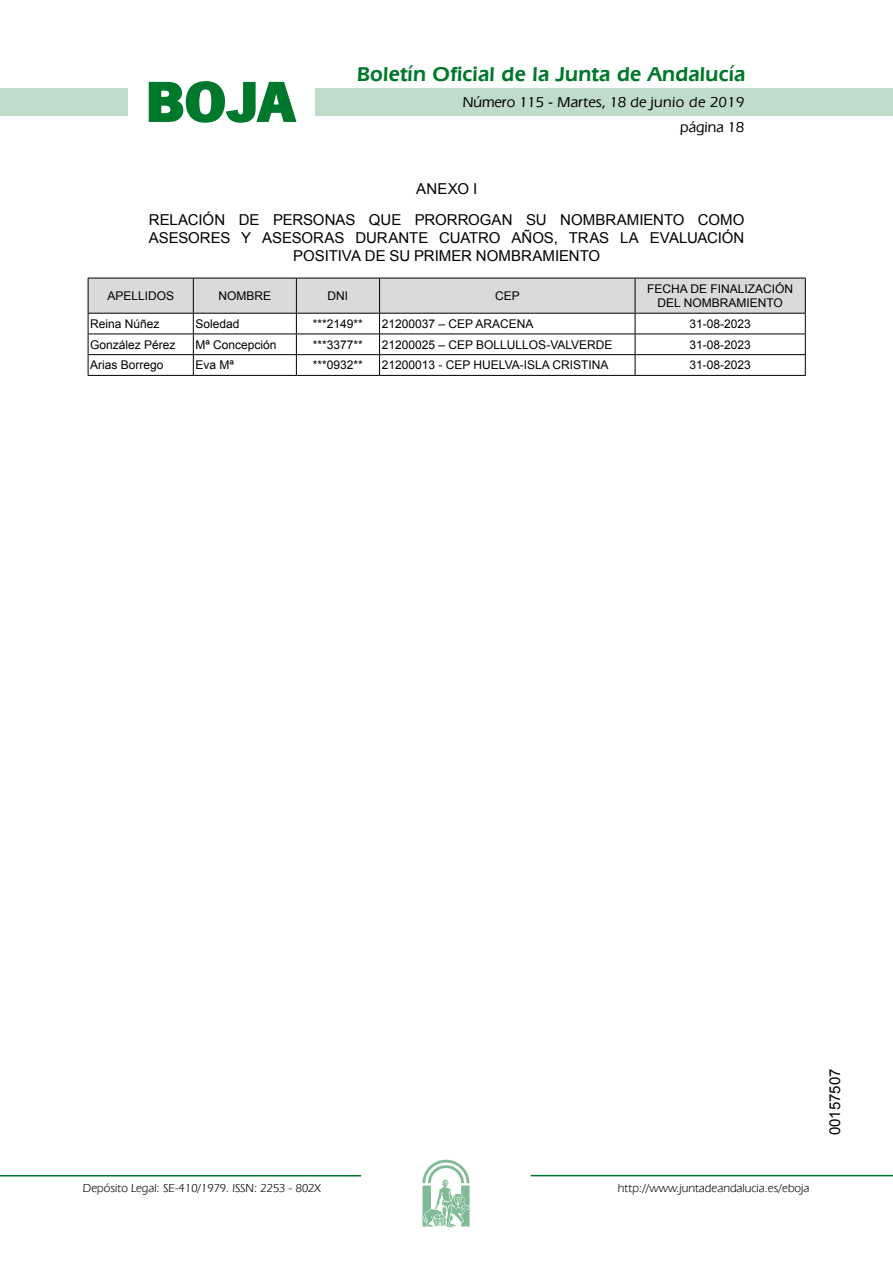
<style>
.page{position:relative;width:893px;height:1263px;background:#fff}
.page>*{position:absolute;margin:0;border:0;box-sizing:border-box;transform-origin:0 0}
.t1{font:700 57.75px "News Got T";color:#00782c;scale:1.14 1}
.t2{font:600 21px "Eras IT Cby BT";letter-spacing:.01em;color:#00782c}
.t3{font:15px/30.8px "Arial";letter-spacing:-.005em;color:#000;text-align:center}
.t4{font:500 15px/24.5px "Eras IT Cby BT";color:#000;text-align:right}
.t5{font:12px/14.4px "Arial";color:#000;text-align:center}
.t6{font:12px "Eras IT Cby BT";color:#000}
</style>
<div class="page">
<div style="left:315px;top:88px;width:577px;height:28px;background:#bfddca"></div>
<div style="left:0;top:88px;width:128px;height:28px;background:#bfddca"></div>
<hr style="left:0;top:1175px;width:361px;height:2px;background:#00782c">
<svg style="left:422px;top:1159px;width:47px;height:68px"></svg>
<hr style="left:531px;top:1175px;width:361px;height:1px;background:#00782c">
<svg style="left:148px;top:81px;width:149px;height:42px"></svg>
<svg style="left:88px;top:278px;width:717px;height:97px"></svg>
<hr style="left:88px;top:375px;width:105px;height:1px;background:#000">
<hr style="left:193px;top:375px;width:103px;height:1px;background:#000">
<hr style="left:296px;top:375px;width:83px;height:1px;background:#000">
<hr style="left:379px;top:375px;width:256px;height:1px;background:#000">
<hr style="left:635px;top:375px;width:170px;height:1px;background:#000">
<h1 class="t1" style="left:145px;top:68px;width:133px">BOJA</h1>
<h2 class="t2" style="left:357px;top:62px;width:390px">Boletín Oficial de la Junta de Andalucía</h2>
<p class="t4" style="left:463px;top:90px;width:283px">Número 115 - Martes, 18 de junio de 2019 página 18</p>
<p class="t3" style="left:149px;top:173px;width:597px">ANEXO I<br>RELACIÓN DE PERSONAS QUE PRORROGAN SU NOMBRAMIENTO COMO</p>
<p class="t3" style="left:149px;top:229px;width:597px;line-height:18px">ASESORES Y ASESORAS DURANTE CUATRO AÑOS, TRAS LA EVALUACIÓN<br>POSITIVA DE SU PRIMER NOMBRAMIENTO</p>
<p class="t5" style="left:107px;top:289px;width:68px">APELLIDOS</p>
<p class="t5" style="left:218px;top:289px;width:54px">NOMBRE</p>
<p class="t5" style="left:327px;top:289px;width:22px">DNI</p>
<p class="t5" style="left:495px;top:289px;width:26px">CEP</p>
<p class="t5" style="left:647px;top:282px;width:148px">FECHA DE FINALIZACIÓN<br>DEL NOMBRAMIENTO</p>
<p class="t5" style="left:90px;top:317px;width:71px">Reina Núñez</p>
<p class="t5" style="left:195px;top:317px;width:46px">Soledad</p>
<p class="t5" style="left:313px;top:317px;width:52px">***2149**</p>
<p class="t5" style="left:381px;top:317px;width:153px">21200037 – CEP ARACENA</p>
<p class="t5" style="left:689px;top:317px;width:63px">31-08-2023</p>
<p class="t5" style="left:90px;top:337px;width:87px">González Pérez</p>
<p class="t5" style="left:195px;top:337px;width:83px">Mª Concepción</p>
<p class="t5" style="left:313px;top:337px;width:52px">***3377**</p>
<p class="t5" style="left:381px;top:337px;width:232px">21200025 – CEP BOLLULLOS-VALVERDE</p>
<p class="t5" style="left:689px;top:337px;width:63px">31-08-2023</p>
<p class="t5" style="left:90px;top:358px;width:75px">Arias Borrego</p>
<p class="t5" style="left:195px;top:358px;width:40px">Eva Mª</p>
<p class="t5" style="left:313px;top:358px;width:52px">***0932**</p>
<p class="t5" style="left:381px;top:358px;width:228px">21200013 - CEP HUELVA-ISLA CRISTINA</p>
<p class="t5" style="left:689px;top:358px;width:63px">31-08-2023</p>
<p class="t6" style="left:83px;top:1181px;width:239px">Depósito Legal: SE-410/1979. ISSN: 2253 - 802X</p>
<p class="t6" style="left:618px;top:1181px;width:193px">http://www.juntadeandalucia.es/eboja</p>
<p class="t3" style="left:819px;top:1135px;width:68px;rotate:-90deg">00157507</p>
</div>
